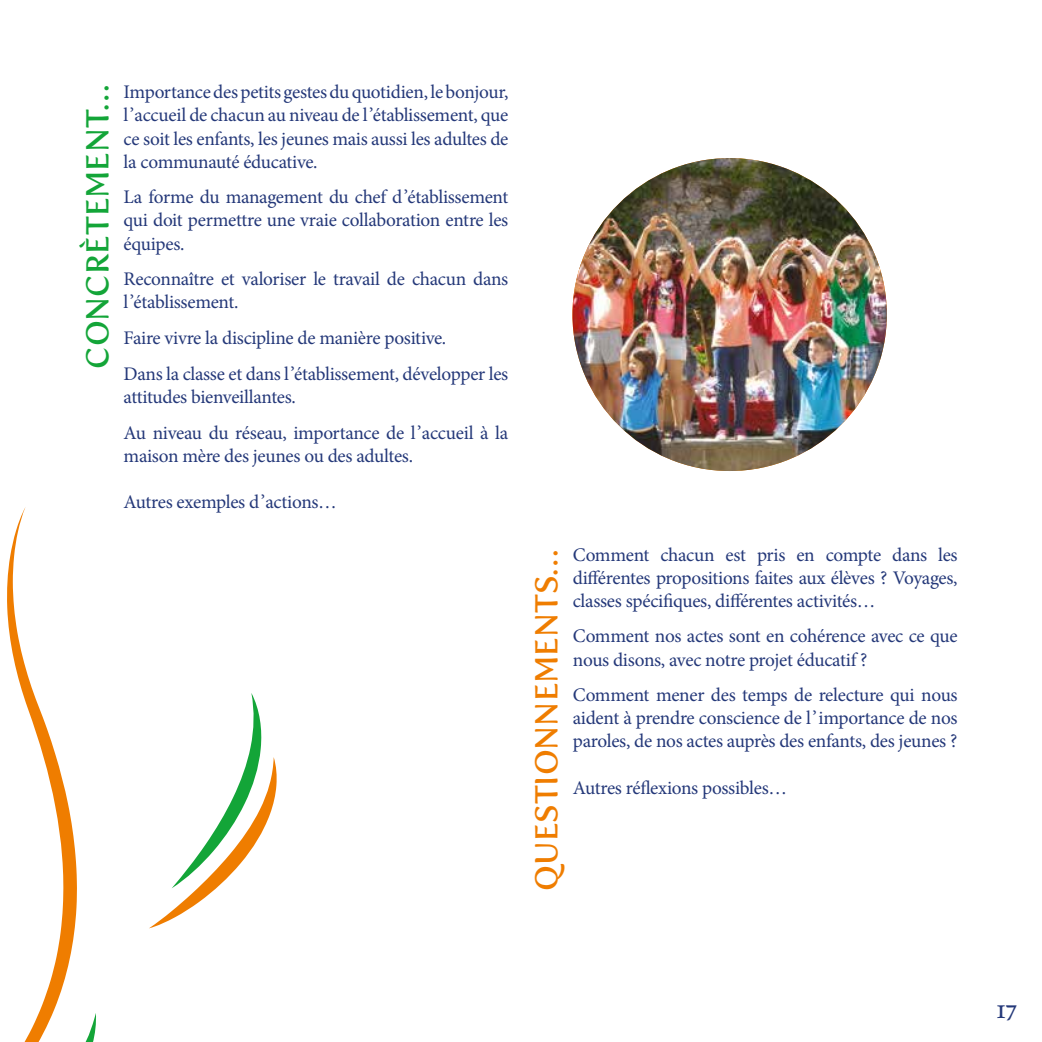
<style>
.page{position:relative;width:1042px;height:1042px;background:#fff}
.page>*{position:absolute;margin:0;border:0;box-sizing:border-box;transform-origin:0 0}
.t1{font:31.5px "Fertigo Pro";color:#ef7d00}
.t2{font:31.5px "Fertigo Pro";color:#13a538}
.t3{font:21px "Fertigo Pro";color:#243879}
.t4{font:19.25px/23.1px "Minion Pro";letter-spacing:-.015em;color:#243879;text-align:justify}
</style>
<div class="page">
<svg style="left:7px;top:507px;width:89px;height:535px"></svg>
<svg style="left:149px;top:693px;width:128px;height:235px"></svg>
<img style="left:572px;top:158px;width:315px;height:313px">
<h1 class="t2" style="left:79px;top:368px;width:286px;rotate:-90deg">CONCRÈTEMENT…</h1>
<p class="t4" style="left:124px;top:81px;width:386px">Importance des petits gestes du quotidien, le bonjour, l’accueil de chacun au niveau de l’établissement, que ce soit les enfants, les jeunes mais aussi les adultes de la communauté éducative.</p>
<p class="t4" style="left:124px;top:186px;width:386px">La forme du management du chef d’établissement qui doit permettre une vraie collaboration entre les équipes.</p>
<p class="t4" style="left:124px;top:268px;width:386px">Reconnaître et valoriser le travail de chacun dans l’établissement.</p>
<p class="t4" style="left:124px;top:320px;width:386px;line-height:35.7px">Faire vivre la discipline de manière positive.<br>Dans la classe et dans l’établissement, développer les</p>
<p class="t4" style="left:124px;top:379px;width:386px;line-height:35.7px">attitudes bienveillantes.<br>Au niveau du réseau, importance de l’accueil à la</p>
<p class="t4" style="left:124px;top:444px;width:291px">maison mère des jeunes ou des adultes.</p>
<p class="t4" style="left:124px;top:490px;width:215px">Autres exemples d’actions…</p>
<h1 class="t1" style="left:528px;top:891px;width:343px;rotate:-90deg">QUESTIONNEMENTS…</h1>
<p class="t4" style="left:573px;top:543px;width:386px">Comment chacun est pris en compte dans les différentes propositions faites aux élèves ? Voyages, classes spécifiques, différentes activités…</p>
<p class="t4" style="left:573px;top:625px;width:386px">Comment nos actes sont en cohérence avec ce que nous disons, avec notre projet éducatif ?</p>
<p class="t4" style="left:573px;top:683px;width:386px">Comment mener des temps de relecture qui nous aident à prendre conscience de l’importance de nos paroles, de nos actes auprès des enfants, des jeunes ?</p>
<p class="t4" style="left:573px;top:776px;width:216px">Autres réflexions possibles…</p>
<p class="t3" style="left:996px;top:999px;width:22px">17</p>
</div>
